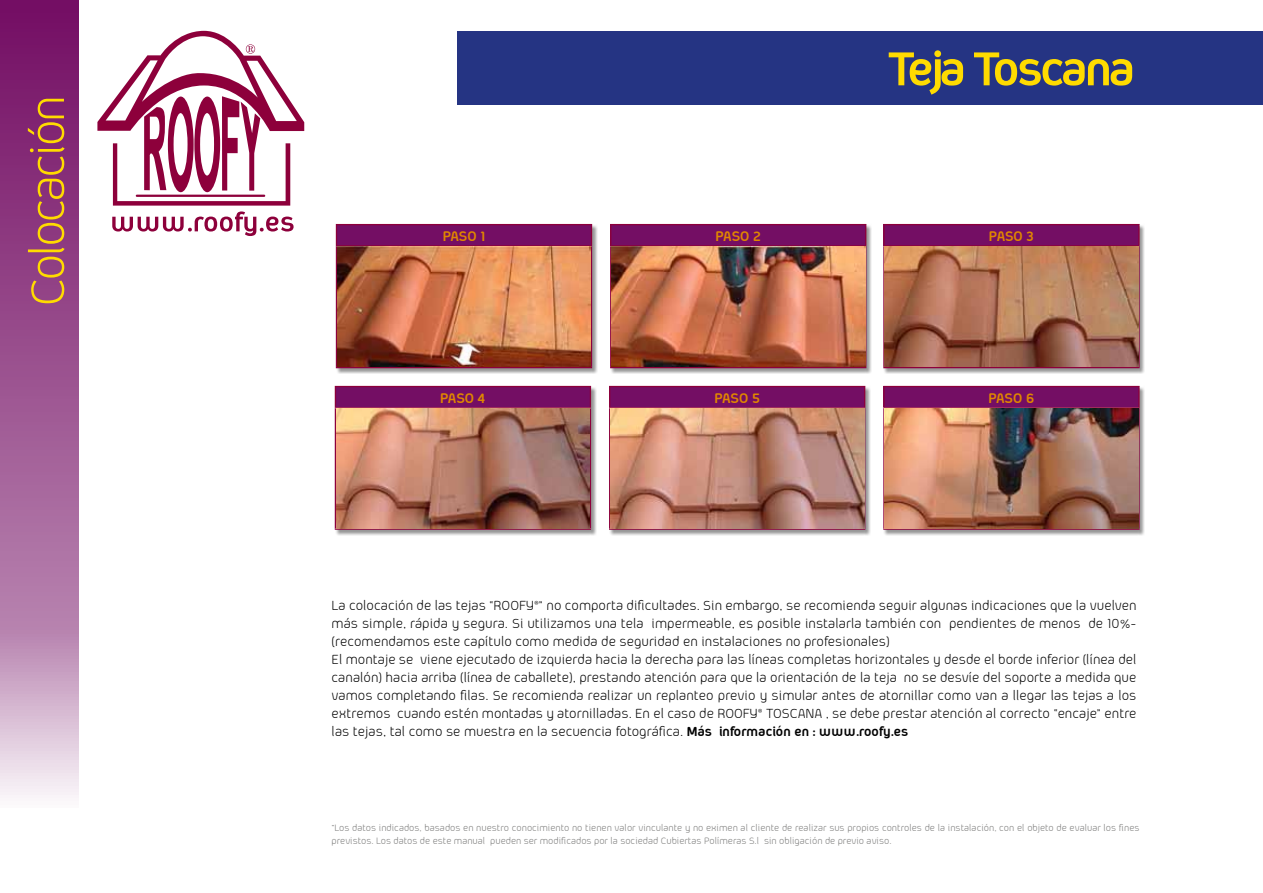
<style>
.page{position:relative;width:1263px;height:893px;background:#fff}
.page>*{position:absolute;margin:0;border:0;box-sizing:border-box;transform-origin:0 0}
.t1{font:700 54px "Aeroportal";letter-spacing:-.05em;color:#ffdb00}
.t2{font:54px "Aeroportal";letter-spacing:-.05em;color:#ffdb00}
.t3{font:700 15.9px "Aeroportal";color:#e08700}
.t4{font:15px/18px "Aeroportal";color:#000}
.t5{font:10.5px/12.6px "Aeroportal";color:#7b7b7a}
.s1{font-weight:700}
</style>
<div class="page">
<div style="left:883px;top:386px;width:262px;height:150px;background:#000;opacity:.41"></div>
<div style="left:884px;top:387px;width:255px;height:21px;background:#740e64"></div>
<hr style="left:883px;top:386px;width:256px;height:1px;background:#8d003b">
<hr style="left:883px;top:387px;width:2px;height:20px;background:#8d003b">
<svg style="left:1138px;top:387px;width:1px;height:20px"></svg>
<hr style="left:883px;top:407px;width:256px;height:1px;background:#8d003b">
<hr style="left:883px;top:408px;width:2px;height:120px;background:#8d003b">
<hr style="left:1138px;top:408px;width:1px;height:120px;background:#8d003b">
<hr style="left:883px;top:528px;width:256px;height:2px;background:#8d003b">
<div style="left:609px;top:386px;width:262px;height:150px;background:#000;opacity:.41"></div>
<div style="left:610px;top:387px;width:255px;height:21px;background:#740e64"></div>
<hr style="left:609px;top:386px;width:256px;height:1px;background:#8d003b">
<svg style="left:609px;top:387px;width:1px;height:20px"></svg>
<svg style="left:864px;top:387px;width:1px;height:20px"></svg>
<hr style="left:609px;top:407px;width:256px;height:1px;background:#8d003b">
<hr style="left:609px;top:408px;width:1px;height:120px;background:#8d003b">
<hr style="left:864px;top:408px;width:1px;height:120px;background:#8d003b">
<hr style="left:609px;top:528px;width:256px;height:2px;background:#8d003b">
<div style="left:335px;top:386px;width:262px;height:150px;background:#000;opacity:.41"></div>
<div style="left:335px;top:387px;width:255px;height:21px;background:#740e64"></div>
<hr style="left:335px;top:386px;width:256px;height:1px;background:#8d003b">
<svg style="left:335px;top:387px;width:1px;height:20px"></svg>
<svg style="left:590px;top:387px;width:1px;height:20px"></svg>
<hr style="left:335px;top:407px;width:256px;height:1px;background:#8d003b">
<hr style="left:335px;top:408px;width:1px;height:120px;background:#8d003b">
<hr style="left:590px;top:408px;width:1px;height:120px;background:#8d003b">
<hr style="left:335px;top:528px;width:256px;height:2px;background:#8d003b">
<div style="left:610px;top:224px;width:262px;height:150px;background:#000;opacity:.41"></div>
<div style="left:611px;top:225px;width:255px;height:21px;background:#740e64"></div>
<hr style="left:610px;top:224px;width:256px;height:1px;background:#8d003b">
<svg style="left:610px;top:225px;width:1px;height:20px"></svg>
<svg style="left:865px;top:225px;width:1px;height:20px"></svg>
<hr style="left:610px;top:245px;width:256px;height:2px;background:#8d003b">
<hr style="left:610px;top:247px;width:1px;height:120px;background:#8d003b">
<hr style="left:865px;top:247px;width:1px;height:120px;background:#8d003b">
<hr style="left:610px;top:367px;width:256px;height:1px;background:#8d003b">
<div style="left:336px;top:224px;width:262px;height:150px;background:#000;opacity:.41"></div>
<div style="left:336px;top:225px;width:255px;height:21px;background:#740e64"></div>
<hr style="left:336px;top:224px;width:256px;height:1px;background:#8d003b">
<svg style="left:336px;top:225px;width:1px;height:20px"></svg>
<svg style="left:591px;top:225px;width:1px;height:20px"></svg>
<hr style="left:336px;top:245px;width:256px;height:2px;background:#8d003b">
<hr style="left:336px;top:247px;width:1px;height:120px;background:#8d003b">
<hr style="left:591px;top:247px;width:1px;height:120px;background:#8d003b">
<hr style="left:336px;top:367px;width:256px;height:1px;background:#8d003b">
<div style="left:883px;top:224px;width:262px;height:150px;background:#000;opacity:.41"></div>
<div style="left:884px;top:225px;width:255px;height:21px;background:#740e64"></div>
<hr style="left:883px;top:224px;width:256px;height:1px;background:#8d003b">
<hr style="left:883px;top:225px;width:2px;height:20px;background:#8d003b">
<svg style="left:1138px;top:225px;width:1px;height:20px"></svg>
<hr style="left:883px;top:245px;width:256px;height:2px;background:#8d003b">
<hr style="left:883px;top:247px;width:2px;height:120px;background:#8d003b">
<hr style="left:1138px;top:247px;width:1px;height:120px;background:#8d003b">
<hr style="left:883px;top:367px;width:256px;height:1px;background:#8d003b">
<div style="left:457px;top:31px;width:806px;height:74px;background:#253483"></div>
<svg style="left:0;top:0;width:78px;height:798px"></svg>
<svg style="left:97px;top:31px;width:207px;height:205px"></svg>
<img style="left:337px;top:247px;width:254px;height:120px">
<img style="left:611px;top:247px;width:254px;height:120px">
<img style="left:885px;top:247px;width:253px;height:120px">
<img style="left:336px;top:409px;width:254px;height:119px">
<img style="left:610px;top:409px;width:254px;height:119px">
<img style="left:885px;top:409px;width:253px;height:119px">
<h1 class="t2" style="left:20px;top:306px;width:213px;rotate:-90deg">Colocación</h1>
<h1 class="t1" style="left:888px;top:40px;width:249px">Teja Toscana</h1>
<p class="t3" style="left:443px;top:227px;width:44px">PASO 1</p>
<p class="t3" style="left:715px;top:227px;width:47px">PASO 2</p>
<p class="t3" style="left:989px;top:227px;width:46px">PASO 3</p>
<p class="t3" style="left:440px;top:389px;width:47px">PASO 4</p>
<p class="t3" style="left:714px;top:389px;width:47px">PASO 5</p>
<p class="t3" style="left:988px;top:389px;width:48px">PASO 6</p>
<p class="t4" style="left:332px;top:596px;width:806px">La colocación de las tejas “ROOFY®” no comporta dificultades. Sin embargo, se recomienda seguir algunas indicaciones que la vuelven más simple, rápida y segura. Si utilizamos una tela impermeable, es posible instalarla también con pendientes de menos de 10%- (recomendamos este capítulo como medida de seguridad en instalaciones no profesionales)<br>El montaje se viene ejecutado de izquierda hacia la derecha para las líneas completas horizontales y desde el borde inferior (línea del canalón) hacia arriba (línea de caballete), prestando atención para que la orientación de la teja no se desvíe del soporte a medida que vamos completando filas. Se recomienda realizar un replanteo previo y simular antes de atornillar como van a llegar las tejas a los extremos cuando estén montadas y atornilladas. En el caso de ROOFY® TOSCANA , se debe prestar atención al correcto “encaje” entre las tejas, tal como se muestra en la secuencia fotográfica. <span class="s1">Más información en : www.roofy.es</span></p>
<p class="t5" style="left:332px;top:822px;width:809px">“Los datos indicados, basados en nuestro conocimiento no tienen valor vinculante y no eximen al cliente de realizar sus propios controles de la instalación, con el objeto de evaluar los fines previstos. Los datos de este manual pueden ser modificados por la sociedad Cubiertas Polímeras S.l sin obligación de previo aviso.</p>
</div>
